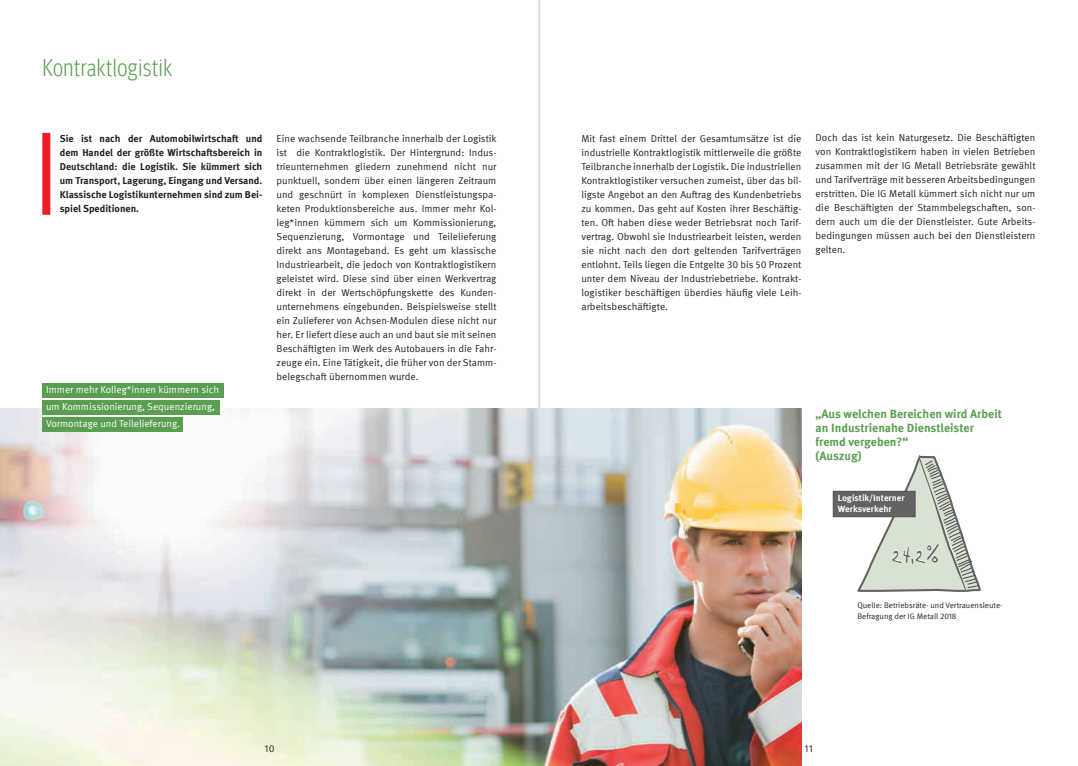
<style>
.page{position:relative;width:1078px;height:766px;background:#fff}
.page>*{position:absolute;margin:0;border:0;box-sizing:border-box;transform-origin:0 0}
.t1{font:27.4px "Boopee";color:#636366}
.t2{font:300 condensed 24px "Meta Head IGM";letter-spacing:.03em;color:#5a9e52}
.t3{font:700 12px/14px "Meta IGM";color:#5a9e52}
.t4{font:10px/14px "Meta IGM";color:#231f20;text-align:justify}
.t5{font:700 10px/14px "Meta IGM";color:#231f20;text-align:justify}
.t6{font:10px/17px "Meta IGM";color:#fff}
.t7{font:700 9px/11px "Meta IGM";color:#fff}
.t8{font:8px/11px "Meta IGM";color:#231f20}
</style>
<div class="page">
<hr style="left:539px;top:0;width:1px;height:765px;background:#bcbdc0">
<img style="left:0;top:408px;width:800px;height:357px">
<div style="left:42px;top:133px;width:8px;height:82px;background:#ee1c28"></div>
<div style="left:43px;top:383px;width:181px;height:14px;background:#5a9e52"></div>
<div style="left:43px;top:400px;width:177px;height:14px;background:#5a9e52"></div>
<div style="left:43px;top:417px;width:140px;height:14px;background:#5a9e52"></div>
<svg style="left:855px;top:455px;width:125px;height:137px"></svg>
<div style="left:832px;top:490px;width:83px;height:27px;background:#636366;border:1px solid #4e4f50"></div>
<h2 class="t2" style="left:43px;top:50px;width:131px">Kontraktlogistik</h2>
<p class="t5" style="left:60px;top:131px;width:204px">Sie ist nach der Automobilwirtschaft und dem Handel der größte Wirtschaftsbereich in Deutschland: die Logistik. Sie kümmert sich um Transport, Lagerung, Eingang und Versand.<br>Klassische Logistikunternehmen sind zum Bei&shy;spiel Speditionen.</p>
<p class="t4" style="left:815px;top:129px;width:221px">Doch das ist kein Naturgesetz. Die Beschäftigten von Kontraktlogistikern haben in vielen Betrieben zusammen mit der IG Metall Betriebsräte gewählt und Tarifverträge mit besseren Arbeitsbedingungen erstritten. Die IG Metall kümmert sich nicht nur um die Beschäftigten der Stammbelegschaften, son&shy;dern auch um die der Dienstleister. Gute Arbeits&shy;bedingungen müssen auch bei den Dienstleistern gelten.</p>
<p class="t4" style="left:276px;top:131px;width:221px">Eine wachsende Teilbranche innerhalb der Logistik ist die Kontraktlogistik. Der Hintergrund: Indus&shy;trieunternehmen gliedern zunehmend nicht nur punktuell, sondern über einen längeren Zeitraum und geschnürt in komplexen Dienstleistungspa&shy;keten Produktionsbereiche aus. Immer mehr Kol&shy;leg*innen kümmern sich um Kommissionierung, Sequenzierung, Vormontage und Teilelieferung direkt ans Montageband. Es geht um klassische Industriearbeit, die jedoch von Kontraktlogistikern geleistet wird. Diese sind über einen Werkvertrag direkt in der Wertschöpfungskette des Kunden&shy;unternehmens eingebunden. Beispielsweise stellt ein Zulieferer von Achsen-Modulen diese nicht nur her. Er liefert diese auch an und baut sie mit seinen Beschäftigten im Werk des Autobauers in die Fahr&shy;zeuge ein. Eine Tätigkeit, die früher von der Stamm&shy;belegschaft übernommen wurde.</p>
<p class="t4" style="left:581px;top:131px;width:221px">Mit fast einem Drittel der Gesamtumsätze ist die industrielle Kontraktlogistik mittlerweile die größte Teilbranche innerhalb der Logistik. Die industriellen Kontraktlogistiker versuchen zumeist, über das bil&shy;ligste Angebot an den Auftrag des Kundenbetriebs zu kommen. Das geht auf Kosten ihrer Beschäftig&shy;ten. Oft haben diese weder Betriebsrat noch Tarif&shy;vertrag. Obwohl sie Industriearbeit leisten, werden sie nicht nach den dort geltenden Tarifverträgen entlohnt. Teils liegen die Entgelte 30 bis 50 Prozent unter dem Niveau der Industriebetriebe. Kontrakt&shy;logistiker beschäftigen überdies häufig viele Leih&shy;arbeitsbeschäftigte.</p>
<p class="t6" style="left:46px;top:380px;width:175px">Immer mehr Kolleg*innen kümmern sich um Kommissionierung, Sequenzierung,<br>Vormontage und Teilelieferung.</p>
<p class="t4" style="left:264px;top:740px;width:12px">10</p>
<p class="t3" style="left:815px;top:406px;width:188px">„Aus welchen Bereichen wird Arbeit an Industrienahe Dienstleister fremd vergeben?“<br>(Auszug)</p>
<p class="t7" style="left:837px;top:491px;width:68px">Logistik/Interner<br>Werksverkehr</p>
<h1 class="t1" style="left:891px;top:539px;width:49px">24,2%</h1>
<p class="t8" style="left:857px;top:599px;width:147px">Quelle: Betriebsräte- und Vertrauensleute-<br>Befragung der IG Metall 2018</p>
<p class="t4" style="left:804px;top:740px;width:10px">11</p>
</div>
